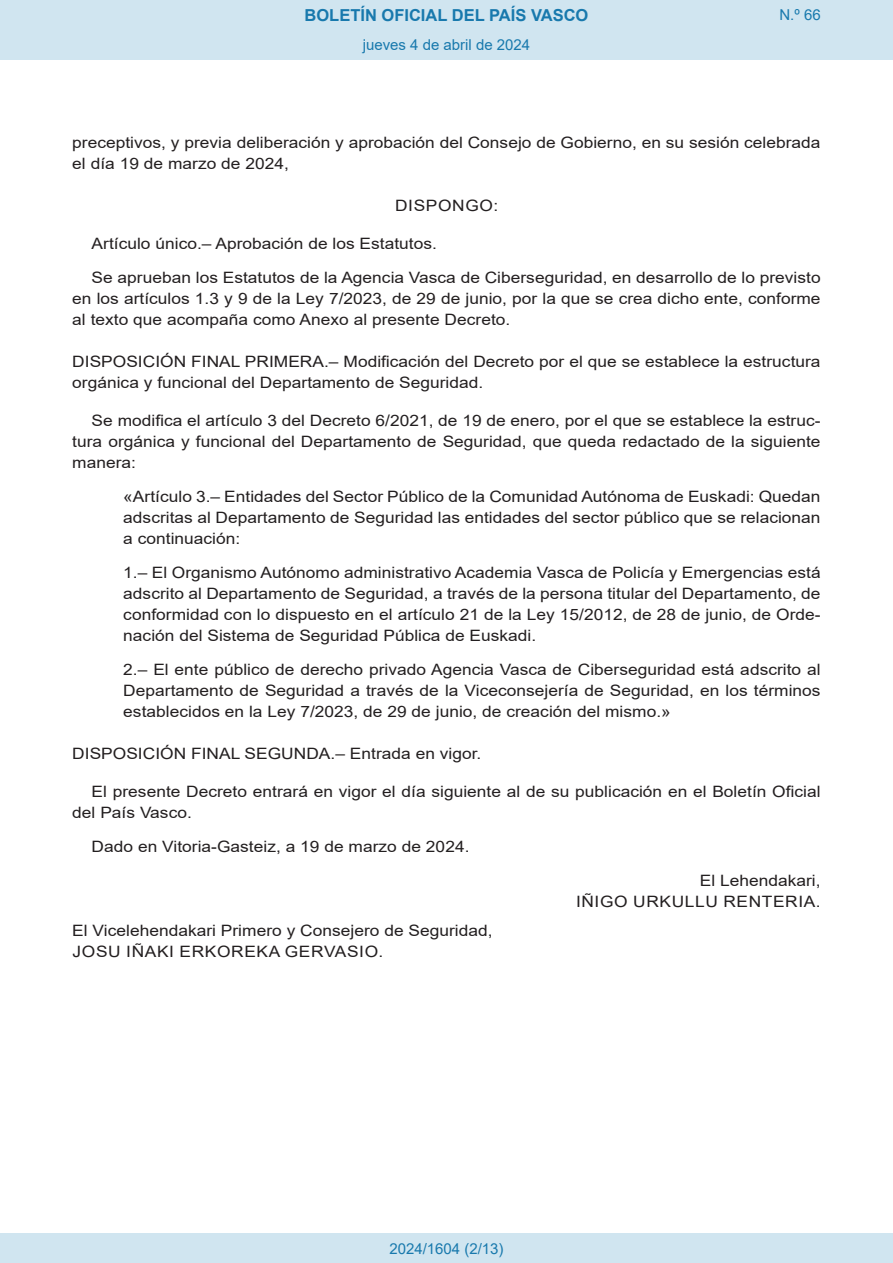
<style>
.page{position:relative;width:893px;height:1263px;background:#fff}
.page>*{position:absolute;margin:0;border:0;box-sizing:border-box;transform-origin:0 0}
.t1{font:700 16.5px "Arial";color:#1879ad}
.BOPVDetalle2{font:15.6px/21px "Arial";color:#231f20;text-align:justify;scale:1.11 1}
.BOPVDetalle{font:15.6px/21px "Arial";color:#231f20;scale:1.11 1}
.BOPVDisposicionTitulo{font:15.6px/21px "Arial";color:#231f20;scale:1.11 1}
.BOPVFirmaPuesto{font:15.6px "Arial";color:#231f20;scale:1.11 1}
.BOPVFirmaLugFec{font:15.6px "Arial";color:#231f20;scale:1.11 1}
.BOPVFirmaNombre{font:15.6px "Arial";letter-spacing:.035em;color:#231f20;scale:1.11 1}
.BOPVNombreLehen2{font:15.6px "Arial";letter-spacing:.035em;color:#231f20;scale:1.11 1}
.BOPVPuestoLehen2{font:15.6px "Arial";color:#231f20;scale:1.11 1}
.BOPVClave{font:15.6px "Arial";letter-spacing:.035em;color:#231f20;scale:1.11 1}
.Paginacion_Centro{font:15px "Arial";color:#1879ad}
</style>
<div class="page">
<div style="left:0;top:0;width:893px;height:60px;background:#d0e5f0"></div>
<div style="left:0;top:1233px;width:893px;height:30px;background:#d0e5f0"></div>
<p class="t1" style="left:305px;top:3px;width:285px">BOLETÍN OFICIAL DEL PAÍS VASCO</p>
<p class="Paginacion_Centro" style="left:363px;top:35px;width:169px">jueves 4 de abril de 2024</p>
<p class="Paginacion_Centro" style="left:779px;top:5px;width:43px">N.º 66</p>
<p class="BOPVDetalle" style="left:72px;top:132px;width:676px">preceptivos, y previa deliberación y aprobación del Consejo de Gobierno, en su sesión celebrada el día 19 de marzo de 2024,</p>
<p class="BOPVClave" style="left:395px;top:195px;width:94px">DISPONGO:</p>
<p class="BOPVDetalle" style="left:92px;top:233px;width:313px">Artículo único.– Aprobación de los Estatutos.</p>
<p class="BOPVDetalle" style="left:72px;top:267px;width:676px;text-align:justify;text-indent:19px">Se aprueban los Estatutos de la Agencia Vasca de Ciberseguridad, en desarrollo de lo previsto en los artículos 1.3 y 9 de la Ley 7/2023, de 29 de junio, por la que se crea dicho ente, conforme al texto que acompaña como Anexo al presente Decreto.</p>
<p class="BOPVDisposicionTitulo" style="left:72px;top:351px;width:676px">DISPOSICIÓN FINAL PRIMERA.– Modificación del Decreto por el que se establece la estructura orgánica y funcional del Departamento de Seguridad.</p>
<p class="BOPVDetalle" style="left:72px;top:410px;width:676px;text-align:justify;text-indent:19px">Se modifica el artículo 3 del Decreto 6/2021, de 19 de enero, por el que se establece la estruc&shy;tura orgánica y funcional del Departamento de Seguridad, que queda redactado de la siguiente manera:</p>
<p class="BOPVDetalle2" style="left:123px;top:486px;width:630px">«Artículo 3.– Entidades del Sector Público de la Comunidad Autónoma de Euskadi: Quedan adscritas al Departamento de Seguridad las entidades del sector público que se relacionan a continuación:</p>
<p class="BOPVDetalle2" style="left:123px;top:562px;width:630px">1.– El Organismo Autónomo administrativo Academia Vasca de Policía y Emergencias está adscrito al Departamento de Seguridad, a través de la persona titular del Departamento, de conformidad con lo dispuesto en el artículo 21 de la Ley 15/2012, de 28 de junio, de Orde&shy;nación del Sistema de Seguridad Pública de Euskadi.</p>
<p class="BOPVDetalle2" style="left:123px;top:659px;width:630px">2.– El ente público de derecho privado Agencia Vasca de Ciberseguridad está adscrito al Departamento de Seguridad a través de la Viceconsejería de Seguridad, en los términos establecidos en la Ley 7/2023, de 29 de junio, de creación del mismo.»</p>
<p class="BOPVDisposicionTitulo" style="left:72px;top:743px;width:370px">DISPOSICIÓN FINAL SEGUNDA.– Entrada en vigor.</p>
<p class="BOPVDetalle" style="left:72px;top:781px;width:676px;text-indent:19px">El presente Decreto entrará en vigor el día siguiente al de su publicación en el Boletín Oficial del País Vasco.</p>
<p class="BOPVFirmaLugFec" style="left:92px;top:835px;width:342px">Dado en Vitoria-Gasteiz, a 19 de marzo de 2024.</p>
<p class="BOPVPuestoLehen2" style="left:700px;top:869px;width:110px">El Lehendakari,</p>
<p class="BOPVNombreLehen2" style="left:576px;top:890px;width:222px">IÑIGO URKULLU RENTERIA.</p>
<p class="BOPVFirmaPuesto" style="left:72px;top:920px;width:380px">El Vicelehendakari Primero y Consejero de Seguridad,</p>
<p class="BOPVFirmaNombre" style="left:73px;top:941px;width:281px">JOSU IÑAKI ERKOREKA GERVASIO.</p>
<p class="Paginacion_Centro" style="left:389px;top:1238px;width:116px">2024/1604 (2/13)</p>
</div>
